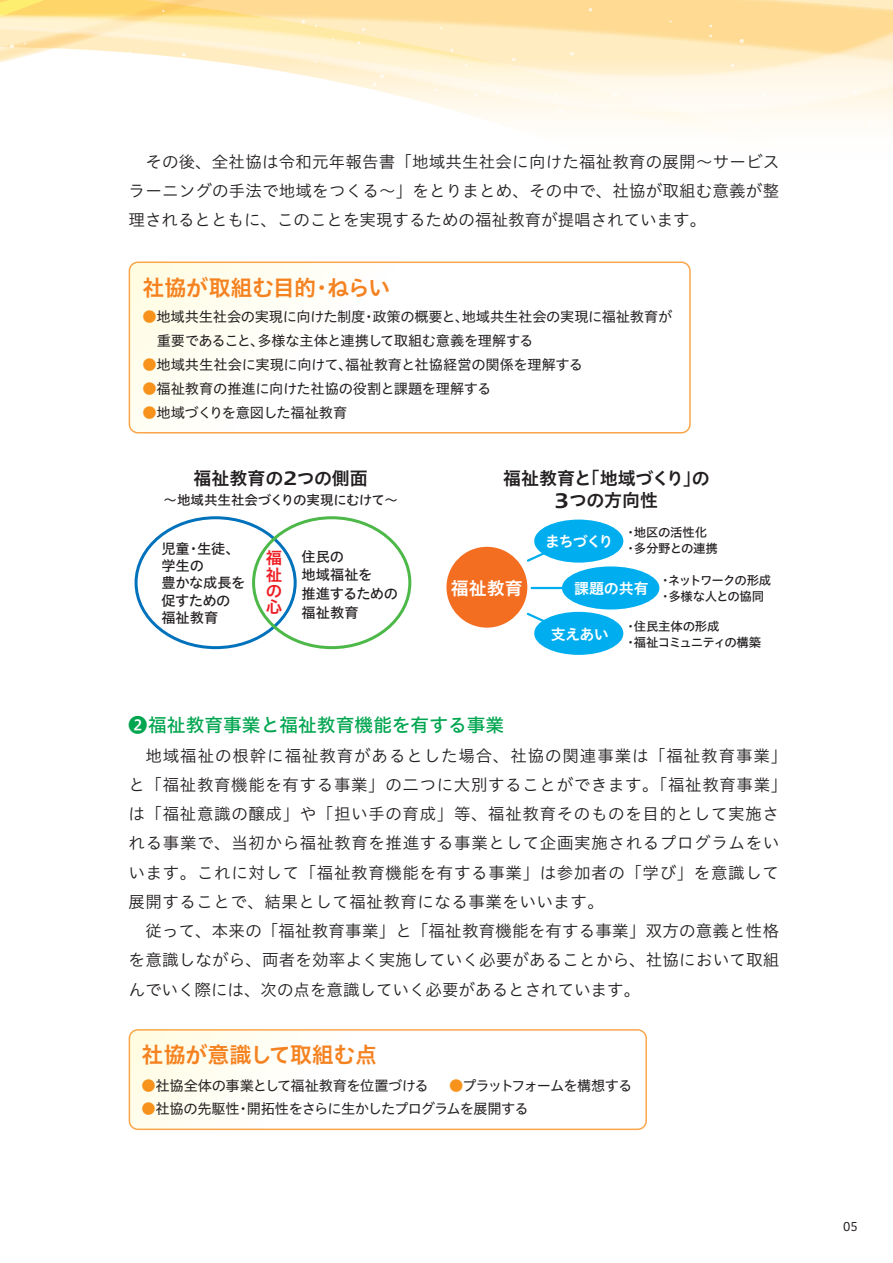
<style>
.page{position:relative;width:893px;height:1263px;background:#fff}
.page>*{position:absolute;margin:0;border:0;box-sizing:border-box;transform-origin:0 0}
.t1{font:22.05px "Hiragino UD Sans Std W6";letter-spacing:-.02em;color:#f58220}
.t2{font:18.75px "Hiragino UD Sans Std W5";color:#00a54f}
.t3{font:18px/21.8px "Hiragino UD Sans Std W6";letter-spacing:-.015em;color:#231f20;text-align:center}
.t4{font:18px "Hiragino UD Sans Std W6";color:#fff}
.t5{font:16.5px/29.2px "Hiragino UD Sans Std W3";letter-spacing:.04em;color:#231f20;text-align:justify}
.t6{font:16.5px/16.2px "Hiragino UD Sans Std W6";color:#ee1d23;text-align:justify}
.t7{font:15px "Hiragino UD Sans Std W6";letter-spacing:-.05em;color:#fff}
.t8{font:14.25px/24px "Hiragino UD Sans Std W4";letter-spacing:-.025em;color:#231f20}
.t9{font:14.25px/17.2px "Hiragino UD Sans Std W5";letter-spacing:-.015em;color:#231f20}
.t10{font:14.25px "Hiragino UD Sans Std W4";letter-spacing:-.005em;color:#231f20}
.t11{font:13.5px "Hiragino UD Sans Std W5";letter-spacing:-.02em;color:#231f20}
.t12{font:12.45px/16.5px "Hiragino UD Sans Std W5";letter-spacing:-.03em;color:#231f20}
.t13{font:12.45px "Hiragino UD Sans Std W5";letter-spacing:-.08em;color:#231f20}
.t14{font:12px "Hiragino UD Sans R Std W4";color:#231f20}
.s1{color:#f7931d}
.s2{font-size:19.5px}
</style>
<div class="page">
<svg style="left:444px;top:0;width:442px;height:14px;background:#fedb96"></svg>
<svg style="left:176px;top:0;width:268px;height:14px;background:#fdd98d"></svg>
<svg style="left:176px;top:14px;width:717px;height:46px;background:#fee6b1"></svg>
<svg style="left:739px;top:39px;width:5px;height:4px"></svg>
<svg style="left:570px;top:52px;width:4px;height:4px"></svg>
<svg style="left:182px;top:53px;width:4px;height:3px"></svg>
<svg style="left:0;top:0;width:176px;height:60px;background:#fee8b0"></svg>
<svg style="left:0;top:60px;width:893px;height:68px"></svg>
<svg style="left:129px;top:264px;width:561px;height:169px"></svg>
<div style="left:129px;top:261px;width:562px;height:172px;border:2px solid #f9a64a;border-radius:9px"></div>
<div style="left:446px;top:547px;width:81px;height:81px;background:#f36e21;border-radius:50%"></div>
<div style="left:135px;top:516px;width:162px;height:133px;border:3px solid #0072bc;border-radius:50%"></div>
<div style="left:252px;top:516px;width:159px;height:133px;border:3px solid #4cb848;border-radius:50%"></div>
<svg style="left:526px;top:553px;width:32px;height:9px"></svg>
<svg style="left:526px;top:612px;width:32px;height:18px"></svg>
<hr style="left:532px;top:587px;width:69px;height:2px;background:#00aeef">
<div style="left:534px;top:520px;width:89px;height:43px;background:#00aeef;border-radius:50%"></div>
<div style="left:534px;top:612px;width:89px;height:43px;background:#00aeef;border-radius:50%"></div>
<div style="left:562px;top:566px;width:97px;height:43px;background:#00aeef;border-radius:50%"></div>
<svg style="left:129px;top:1030px;width:517px;height:99px"></svg>
<div style="left:129px;top:1029px;width:518px;height:101px;border:2px solid #f9a64a;border-radius:9px"></div>
<p class="t5" style="left:129px;top:146px;width:652px">　その後、全社協は令和元年報告書「地域共生社会に向けた福祉教育の展開～サービスラーニングの手法で地域をつくる～」をとりまとめ、その中で、社協が取組む意義が整理されるとともに、このことを実現するための福祉教育が提唱されています。</p>
<p class="t1" style="left:142px;top:271px;width:249px">社協が取組む目的・ねらい</p>
<p class="t8" style="left:142px;top:304px;width:531px"><span class="s1">●</span>地域共生社会の実現に向けた制度・政策の概要と、地域共生社会の実現に福祉教育が　重要であること、多様な主体と連携して取組む意義を理解する</p>
<p class="t10" style="left:142px;top:354px;width:442px"><span class="s1">●</span>地域共生社会に実現に向けて、福祉教育と社協経営の関係を理解する</p>
<p class="t8" style="left:142px;top:376px;width:351px"><span class="s1">●</span>福祉教育の推進に向けた社協の役割と課題を理解する</p>
<p class="t8" style="left:142px;top:400px;width:207px"><span class="s1">●</span>地域づくりを意図した福祉教育</p>
<p class="t3" style="left:194px;top:467px;width:176px">福祉教育の2つの側面</p>
<p class="t11" style="left:164px;top:490px;width:236px">～地域共生社会づくりの実現にむけて～</p>
<p class="t9" style="left:161px;top:539px;width:80px">児童・生徒、</p>
<p class="t9" style="left:161px;top:556px;width:86px">学生の<br>豊かな成長を促すための福祉教育</p>
<p class="t9" style="left:302px;top:546px;width:98px;line-height:18.8px">住民の<br>地域福祉を<br>推進するための福祉教育</p>
<p class="t6" style="left:266px;top:549px;width:18px">福祉の心</p>
<p class="t3" style="left:503px;top:467px;width:208px">福祉教育と「地域づくり」の<br><span class="s2">3</span>つの方向性</p>
<p class="t12" style="left:625px;top:523px;width:95px">・地区の活性化・多分野との連携</p>
<p class="t7" style="left:545px;top:530px;width:70px">まちづくり</p>
<p class="t4" style="left:451px;top:574px;width:73px">福祉教育</p>
<p class="t7" style="left:574px;top:577px;width:76px">課題の共有</p>
<p class="t13" style="left:659px;top:571px;width:114px">・ネットワークの形成</p>
<p class="t12" style="left:659px;top:588px;width:107px">・多様な人との協同</p>
<p class="t7" style="left:551px;top:622px;width:59px">支えあい</p>
<p class="t12" style="left:625px;top:617px;width:150px">・住民主体の形成<br>・福祉コミュニティの構築　</p>
<p class="t2" style="left:129px;top:711px;width:377px">❷福祉教育事業と福祉教育機能を有する事業</p>
<p class="t5" style="left:129px;top:740px;width:660px;text-align:left">　地域福祉の根幹に福祉教育があるとした場合、社協の関連事業は「福祉教育事業」と「福祉教育機能を有する事業」の二つに大別することができます。「福祉教育事業」は「福祉意識の醸成」や「担い手の育成」等、福祉教育そのものを目的として実施される事業で、当初から福祉教育を推進する事業として企画実施されるプログラムをいいます。これに対して「福祉教育機能を有する事業」は参加者の「学び」を意識して展開することで、結果として福祉教育になる事業をいいます。</p>
<p class="t5" style="left:129px;top:915px;width:652px">　従って、本来の「福祉教育事業」と「福祉教育機能を有する事業」双方の意義と性格を意識しながら、両者を効率よく実施していく必要があることから、社協において取組んでいく際には、次の点を意識していく必要があるとされています。</p>
<p class="t1" style="left:142px;top:1038px;width:237px">社協が意識して取組む点</p>
<p class="t8" style="left:141px;top:1073px;width:492px"><span class="s1">●</span>社協全体の事業として福祉教育を位置づける　 <span class="s1">●</span>プラットフォームを構想する</p>
<p class="t8" style="left:141px;top:1096px;width:389px"><span class="s1">●</span>社協の先駆性・開拓性をさらに生かしたプログラムを展開する</p>
<p class="t14" style="left:843px;top:1217px;width:16px">05</p>
</div>
